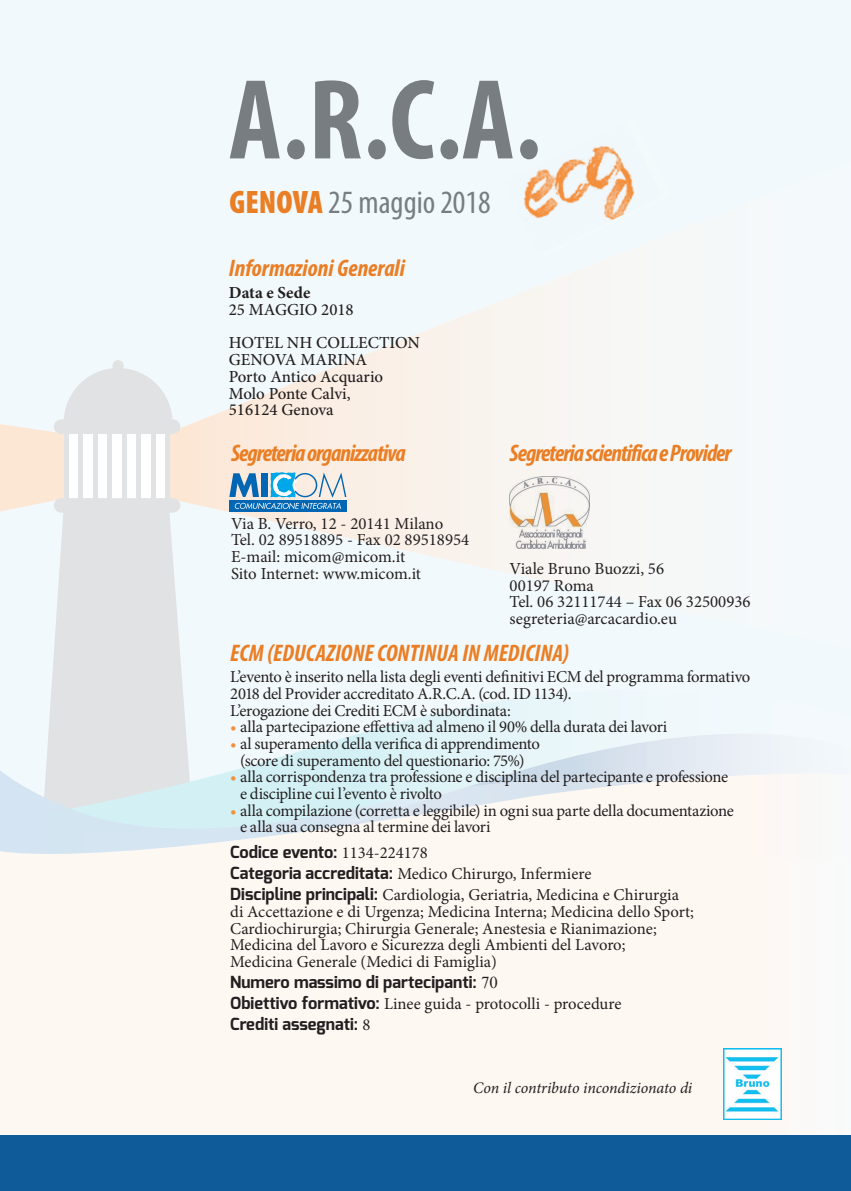
<style>
.page{position:relative;width:851px;height:1191px;background:#fff}
.page>*{position:absolute;margin:0;border:0;box-sizing:border-box;transform-origin:0 0}
.t1{font:700 condensed 115.2px "Myriad Pro";color:#787d82}
.t2{font:condensed 32.6px "Myriad Pro";color:#787d82}
.t3{font:italic 700 condensed 24px "Myriad Pro";color:#ea7e24}
.t4{font:italic 700 condensed 24px "Myriad Pro";letter-spacing:-.025em;color:#ea7e24}
.t5{font:16.8px/16.8px "Minion Pro";color:#231f20}
.t6{font:500 16.8px/16.8px "Minion Pro";color:#231f20}
.t7{font:700 16.8px "Minion Pro";letter-spacing:.005em;color:#231f20}
.t8{font:16.6px/16.6px "Minion Pro";letter-spacing:-.01em;color:#231f20}
.t9{font:700 16.6px "Exo";color:#231f20}
.t10{font:italic 16px "Minion Pro";letter-spacing:-.01em;color:#231f20}
.s1{font-weight:900;color:#ea7e24}
.s2{color:#f48f3b}
.s3{font-family:"Minion Pro";font-weight:400}
.s4{font-family:"Exo";font-weight:700}
.s5{font-family:"Times New Roman";font-weight:400}
</style>
<div class="page">
<div style="left:0;top:0;width:850px;height:1191px;background:#f4f9fb"></div>
<svg style="left:172px;top:316px;width:418px;height:247px"></svg>
<div style="left:112px;top:360px;width:12px;height:12px;background:#e1e2e3;border-radius:50%"></div>
<svg style="left:0;top:368px;width:172px;height:143px"></svg>
<div style="left:54px;top:419px;width:126px;height:15px;background:#e1e2e3;border-radius:7px"></div>
<div style="left:54px;top:498px;width:126px;height:14px;background:#e1e2e3;border-radius:7px"></div>
<svg style="left:42px;top:505px;width:151px;height:184px;fill:#e1e2e3"></svg>
<hr style="left:64px;top:429px;width:4px;height:73px;background:#e1e2e3">
<hr style="left:79px;top:429px;width:4px;height:73px;background:#e1e2e3">
<hr style="left:93px;top:429px;width:4px;height:73px;background:#e1e2e3">
<hr style="left:108px;top:429px;width:4px;height:73px;background:#e1e2e3">
<hr style="left:122px;top:429px;width:4px;height:73px;background:#e1e2e3">
<hr style="left:137px;top:429px;width:4px;height:73px;background:#e1e2e3">
<hr style="left:151px;top:429px;width:4px;height:73px;background:#e1e2e3">
<hr style="left:166px;top:429px;width:4px;height:73px;background:#e1e2e3">
<svg style="left:48px;top:689px;width:644px;height:44px"></svg>
<svg style="left:661px;top:733px;width:155px;height:40px"></svg>
<svg style="left:0;top:731px;width:661px;height:42px"></svg>
<svg style="left:0;top:773px;width:787px;height:81px"></svg>
<div style="left:0;top:1135px;width:850px;height:56px;background:#0f5b99"></div>
<img style="left:524px;top:146px;width:111px;height:74px">
<div style="left:229px;top:500px;width:117px;height:11px;background:#0166b3"></div>
<svg style="left:229px;top:472px;width:117px;height:37px"></svg>
<img style="left:509px;top:476px;width:80px;height:72px">
<img style="left:723px;top:1048px;width:58px;height:71px">
<h1 class="t1" style="left:229px;top:48px;width:314px">A.R.C.A.</h1>
<h2 class="t2" style="left:229px;top:182px;width:262px"><span class="s1">GENOVA</span> 25 maggio 2018</h2>
<h3 class="t3" style="left:229px;top:253px;width:178px">Informazioni Generali</h3>
<p class="t7" style="left:229px;top:280px;width:83px">Data e Sede</p>
<p class="t6" style="left:229px;top:292px;width:193px;line-height:33.6px">25 MAGGIO 2018<br>HOTEL NH COLLECTION</p>
<p class="t6" style="left:229px;top:351px;width:156px">GENOVA MARINA<br>Porto Antico Acquario<br>Molo Ponte Calvi,<br>516124 Genova</p>
<h3 class="t4" style="left:231px;top:437px;width:176px">Segreteria organizzativa</h3>
<p class="t5" style="left:231px;top:515px;width:239px">Via B. Verro, 12 - 20141 Milano<br>Tel. 02 89518895 - Fax 02 89518954<br>E-mail: micom@micom.it<br>Sito Internet: www.micom.it</p>
<h3 class="t4" style="left:509px;top:437px;width:223px">Segreteria scientifica e Provider</h3>
<p class="t5" style="left:509px;top:560px;width:242px">Viale Bruno Buozzi, 56<br>00197 Roma<br>Tel. 06 32111744 – Fax 06 32500936 segreteria@arcacardio.eu</p>
<h3 class="t3" style="left:230px;top:638px;width:341px">ECM (EDUCAZIONE CONTINUA IN MEDICINA)</h3>
<p class="t8" style="left:230px;top:669px;width:521px">L’evento è inserito nella lista degli eventi definitivi ECM del programma formativo<br>2018 del Provider accreditato A.R.C.A. (cod. ID 1134).<br>L’erogazione dei Crediti ECM è subordinata:</p>
<p class="t8" style="left:230px;top:718px;width:438px"><span class="s2">•</span> alla partecipazione effettiva ad almeno il 90% della durata dei lavori</p>
<p class="t8" style="left:230px;top:735px;width:311px;text-align:center"><span class="s2">•</span> al superamento della verifica di apprendimento (score di superamento del questionario: 75%)</p>
<p class="t8" style="left:240px;top:768px;width:489px;text-indent:-10px"><span class="s2">•</span> alla corrispondenza tra professione e disciplina del partecipante e professione e discipline cui l’evento è rivolto</p>
<p class="t8" style="left:240px;top:802px;width:495px;text-indent:-10px"><span class="s2">•</span> alla compilazione (corretta e leggibile) in ogni sua parte della documentazione e alla sua consegna al termine dei lavori</p>
<p class="t9" style="left:230px;top:841px;width:199px">Codice evento: <span class="s3">1134-224178</span></p>
<p class="t8" style="left:230px;top:863px;width:450px;line-height:21.2px"><span class="s4">Categoria accreditata:</span> Medico Chirurgo, Infermiere<br><span class="s4">Discipline principali:</span> Cardiologia, Geriatria, Medicina e Chirurgia</p>
<p class="t8" style="left:230px;top:903px;width:465px">di Accettazione e di Urgenza; Medicina Interna; Medicina dello Sport; Cardiochirurgia; Chirurgia Generale; Anestesia e Rianimazione; Medicina del Lavoro e Sicurezza degli Ambienti del Lavoro;<br>Medicina Generale (Medici di Famiglia)</p>
<p class="t9" style="left:230px;top:971px;width:269px">Numero massimo di partecipanti: <span class="s5">70</span></p>
<p class="t8" style="left:230px;top:995px;width:393px"><span class="s4">Obiettivo formativo:</span> Linee guida - protocolli - procedure</p>
<p class="t9" style="left:230px;top:1013px;width:142px">Crediti assegnati: <span class="s3">8</span></p>
<p class="t10" style="left:473px;top:1076px;width:221px">Con il contributo incondizionato di</p>
</div>
